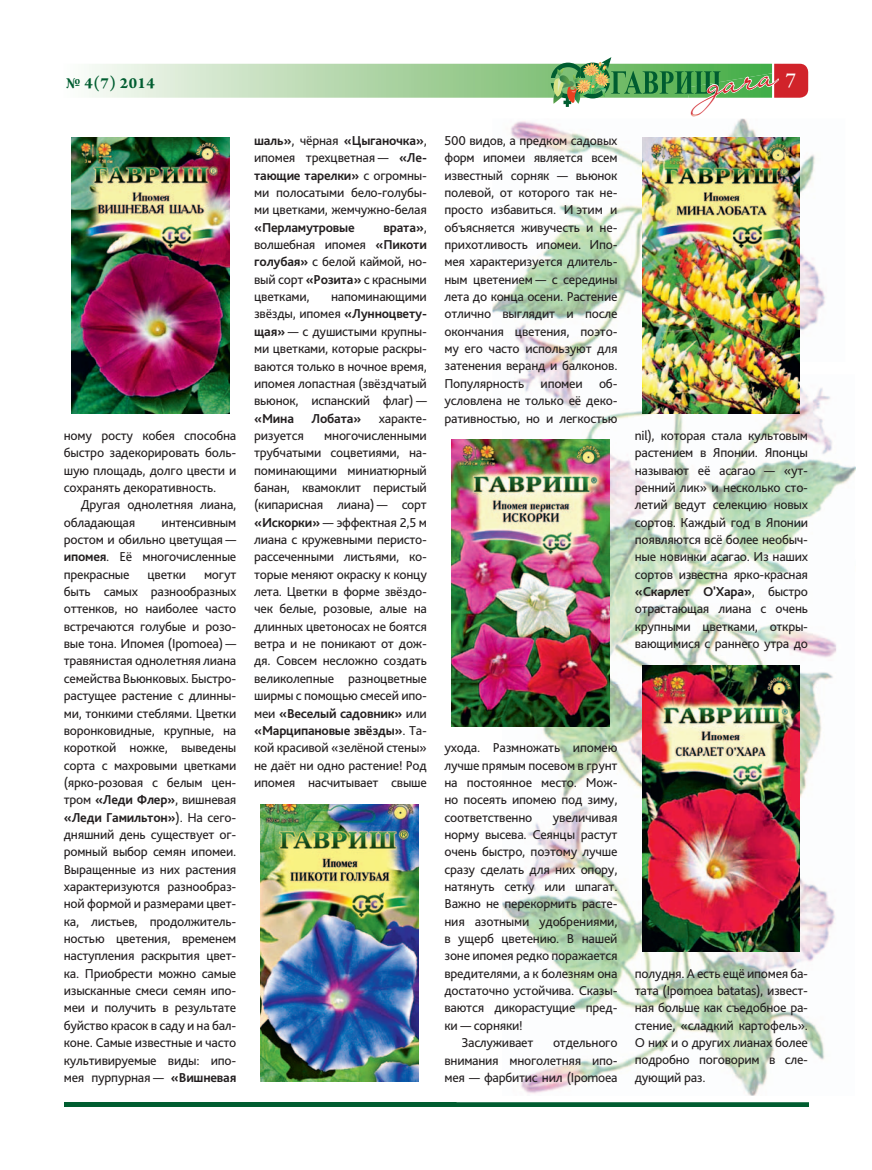
<style>
.page{position:relative;width:872px;height:1170px;background:#fff}
.page>*{position:absolute;margin:0;border:0;box-sizing:border-box;transform-origin:0 0}
.t1{font:45px "Liana C";color:#d1232a;scale:.93 1}
.t2{font:22.5px "Arno Pro";color:#fff}
.t3{font:700 16.5px "Arno Pro";color:#005d30}
.t4{font:13.5px/17.4px "Bliss Pro";letter-spacing:-.02em;color:#231f20;text-align:justify}
.t5{font:700 13.5px "Bliss Pro";letter-spacing:-.02em;color:#231f20}
.s1{font-weight:700}
</style>
<div class="page">
<hr style="left:64px;top:1102px;width:744px;height:4px;background:#005d30">
<svg style="left:89px;top:57px;width:719px;height:50px"></svg>
<img style="left:502px;top:408px;width:353px;height:687px">
<img style="left:492px;top:118px;width:338px;height:290px">
<img style="left:72px;top:137px;width:157px;height:277px">
<img style="left:452px;top:440px;width:157px;height:286px">
<img style="left:642px;top:665px;width:157px;height:286px">
<img style="left:642px;top:137px;width:157px;height:277px">
<img style="left:261px;top:804px;width:157px;height:277px">
<p class="t3" style="left:66px;top:73px;width:90px">№ 4(7) 2014</p>
<h1 class="t1" style="left:705px;top:66px;width:78px;rotate:-9deg">дача</h1>
<h2 class="t2" style="left:785px;top:66px;width:12px">7</h2>
<p class="t4" style="left:64px;top:428px;width:174px">ному росту кобея способна быстро задекорировать боль&shy;шую площадь, долго цвести и сохранять декоративность.</p>
<p class="t4" style="left:64px;top:497px;width:174px;text-indent:17px">Другая однолетняя лиана, обладающая</p>
<p class="t4" style="left:64px;top:514px;width:174px;text-indent:98px">интенсивным ростом и обильно цветущая — <span class="s1">ипомея</span>. Её многочисленные прекрасные</p>
<p class="t4" style="left:64px;top:566px;width:174px;text-indent:140px">могут быть самых разнообразных оттенков, но наиболее часто встречаются голубые и розо&shy;вые тона. Ипомея (Ipomoea) — травянистая однолетняя лиа на семейства Вьюнковых. Быстро&shy;растущее растение с длинны&shy;ми, тонкими стеблями. Цветки воронковидные, крупные, на короткой ножке, выведены сорта с махровыми цветками (ярко-розовая с белым цен&shy;тром <span class="s1">«Леди Флер»</span>, вишневая <span class="s1">«Леди Гамильтон»</span>). На сего&shy;дняшний день существует ог&shy;ромный выбор семян ипомеи.<br>Выращенные из них растения характеризуются разнообраз&shy;ной формой и размерами цвет&shy;ка, листьев, продолжитель&shy;ностью цветения, временем наступления раскрытия цвет&shy;ка. Приобрести можно самые изысканные смеси семян ипо&shy;меи и получить в результате буйство красок в саду и на бал&shy;коне. Самые известные и часто культивируемые виды: ипо&shy;мея пурпурная — <span class="s1">«Вишневая</span></p>
<p class="t4" style="left:147px;top:566px;width:40px">цветки</p>
<p class="t4" style="left:254px;top:133px;width:174px"><span class="s1">шаль»</span>, чёрная <span class="s1">«Цыганочка»</span>, ипомея трехцветная — <span class="s1">«Ле&shy;тающие тарелки»</span> с огромны&shy;ми полосатыми бело-голубы&shy;ми цветками, жемчужно-белая</p>
<p class="t5" style="left:254px;top:222px;width:102px">«Перламутровые</p>
<p class="t4" style="left:254px;top:220px;width:174px;text-indent:129px"><span class="s1">врата»</span>, волшебная ипомея <span class="s1">«Пикоти голубая»</span> с белой каймой, но&shy;вый сорт <span class="s1">«Розита»</span> с красными цветками,</p>
<p class="t4" style="left:254px;top:289px;width:174px;text-indent:77px">напоминающими звёзды, ипомея <span class="s1">«Лунноцвету&shy;щая»</span> — с душистыми крупны&shy;ми цветками, которые раскры&shy;ваются только в ночное время, ипомея лопастная (звёздчатый вьюнок, испанский флаг) —</p>
<p class="t5" style="left:254px;top:413px;width:41px">«Мина</p>
<p class="t5" style="left:311px;top:413px;width:51px">Ло бата»</p>
<p class="t4" style="left:379px;top:410px;width:49px">характе-</p>
<p class="t4" style="left:254px;top:428px;width:51px">ризуется</p>
<p class="t4" style="left:254px;top:428px;width:174px;text-indent:70px">многочисленными трубчатыми соцветиями, на&shy;поминающими миниатюрный банан, квамоклит перистый (кипарисная лиана) — сорт <span class="s1">«Искорки»</span> — эффектная 2,5 м лиана с кружевными перисто&shy;рассеченными листьями, ко&shy;торые меняют окраску к концу лета. Цветки в форме звёздо&shy;чек белые, розовые, алые на длинных цветоносах не боятся ветра и не поникают от дож&shy;дя. Совсем несложно создать великолепные разноцветные ширмы с помощью смесей ипо&shy;меи <span class="s1">«Веселый садовник»</span> или <span class="s1">«Марципановые звёзды»</span>. Та&shy;кой красивой «зелёной стены» не даёт ни одно растение! Род ипомея насчитывает свыше</p>
<p class="t4" style="left:444px;top:133px;width:174px">500 видов, а предком садовых форм ипомеи является всем известный сорняк — вьюнок полевой, от которого так не&shy;просто избавиться. И этим и объясняется живучесть и не&shy;прихотливость ипомеи. Ипо&shy;мея характеризуется длитель&shy;ным цветением — с середины лета до конца осени. Растение отлично выглядит и после окончания цветения, поэто&shy;му его часто используют для затенения веранд и балконов.<br>Популярность ипомеи об&shy;условлена не только её деко&shy;ративностью, но и легкостью</p>
<p class="t4" style="left:444px;top:740px;width:174px">ухода. Размножать ипомею лучше прямым посевом в грунт на постоянное место. Мож&shy;но посеять ипомею под зиму, соответственно</p>
<p class="t4" style="left:553px;top:809px;width:66px">увеличивая</p>
<p class="t4" style="left:444px;top:826px;width:174px">норму высева. Сеянцы растут</p>
<p class="t4" style="left:444px;top:844px;width:174px">очень быстро, поэтому лучше</p>
<p class="t4" style="left:444px;top:861px;width:174px">сразу сделать для них опору,</p>
<p class="t4" style="left:444px;top:878px;width:174px">натянуть сетку или шпагат.</p>
<p class="t4" style="left:444px;top:896px;width:174px">Важно не перекормить расте-</p>
<p class="t4" style="left:444px;top:913px;width:174px">ния азотными удобрениями,</p>
<p class="t4" style="left:444px;top:931px;width:174px">в ущерб цветению. В нашей</p>
<p class="t4" style="left:444px;top:948px;width:174px">зоне ипомея редко поражается</p>
<p class="t4" style="left:444px;top:965px;width:174px">вредителями, а к болезням она</p>
<p class="t4" style="left:444px;top:983px;width:174px">достаточно устойчива. Сказы-</p>
<p class="t4" style="left:444px;top:1000px;width:174px">ваются дикорастущие пред-</p>
<p class="t4" style="left:444px;top:1017px;width:80px">ки — сорняки!</p>
<p class="t4" style="left:461px;top:1035px;width:73px">Заслуживает</p>
<p class="t4" style="left:444px;top:1035px;width:174px;text-indent:109px">отдельного внимания многолетняя ипо&shy;мея — фарбитис нил (Ipomoea</p>
<p class="t4" style="left:635px;top:428px;width:175px">nil), которая стала культовым растением в Японии. Японцы называют её асагао — «ут&shy;ренний лик» и несколько сто&shy;летий ведут селекцию новых сортов. Каждый год в Японии появляются всё более необыч&shy;ные новинки асагао. Из наших сортов известна ярко-красная <span class="s1">«Скарлет О'Хара»</span>, быстро отрастающая лиана с очень крупными цветками, откры&shy;вающимися с раннего утра до</p>
<p class="t4" style="left:635px;top:965px;width:175px">полудня. А есть ещё ипомея ба&shy;тата (Ipomoea batatas), извест&shy;ная больше как съедобное ра&shy;стение, «сладкий картофель».<br>О них и о других лианах более подробно поговорим в сле&shy;дующий раз.</p>
</div>
